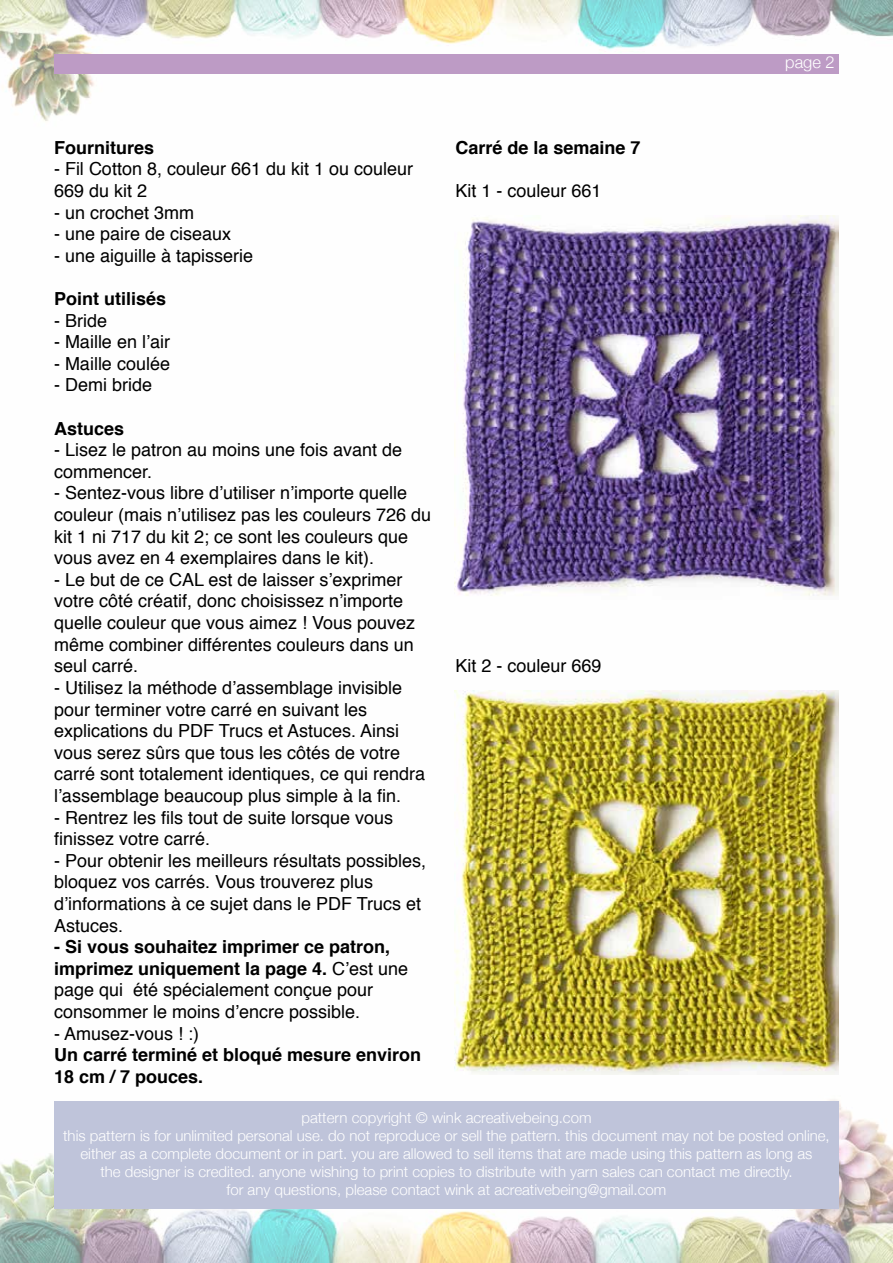
<style>
.page{position:relative;width:893px;height:1263px;background:#fff}
.page>*{position:absolute;margin:0;border:0;box-sizing:border-box;transform-origin:0 0}
.t1{font:18px/21.6px "Helvetica";color:#000}
.t2{font:700 18px/21.6px "Helvetica";color:#000}
.t3{font:300 16.5px "Helvetica Neue";color:#fff}
.t4{font:300 15px/18px "Helvetica Neue";color:#fff;text-align:center}
.s1{font-weight:700}
</style>
<div class="page">
<img style="left:0;top:0;width:893px;height:1263px">
<div style="left:54px;top:1101px;width:785px;height:108px;background:#bfc4da"></div>
<div style="left:54px;top:54px;width:785px;height:20px;background:#bd9bc5"></div>
<img style="left:455px;top:215px;width:384px;height:384px">
<img style="left:455px;top:690px;width:384px;height:384px">
<p class="t2" style="left:54px;top:137px;width:102px">Fournitures</p>
<p class="t1" style="left:54px;top:159px;width:361px">- Fil Cotton 8, couleur 661 du kit 1 ou couleur<br>669 du kit 2</p>
<p class="t1" style="left:54px;top:202px;width:142px">- un crochet 3mm</p>
<p class="t1" style="left:54px;top:224px;width:179px">- une paire de ciseaux</p>
<p class="t1" style="left:54px;top:245px;width:201px">- une aiguille à tapisserie</p>
<p class="t2" style="left:54px;top:288px;width:114px">Point utilisés</p>
<p class="t1" style="left:54px;top:310px;width:55px">- Bride</p>
<p class="t1" style="left:54px;top:332px;width:118px">- Maille en l’air</p>
<p class="t1" style="left:54px;top:353px;width:118px">- Maille coulée</p>
<p class="t1" style="left:54px;top:375px;width:100px">- Demi bride</p>
<p class="t2" style="left:54px;top:418px;width:72px">Astuces</p>
<p class="t1" style="left:54px;top:440px;width:350px">- Lisez le patron au moins une fois avant de commencer.</p>
<p class="t1" style="left:54px;top:483px;width:379px">- Sentez-vous libre d’utiliser n’importe quelle couleur (mais n’utilisez pas les couleurs 726 du kit 1 ni 717 du kit 2; ce sont les couleurs que vous avez en 4 exemplaires dans le kit).</p>
<p class="t1" style="left:54px;top:569px;width:363px">- Le but de ce CAL est de laisser s’exprimer votre côté créatif, donc choisissez n’importe quelle couleur que vous aimez ! Vous pouvez même combiner différentes couleurs dans un seul carré.</p>
<p class="t1" style="left:54px;top:677px;width:373px">- Utilisez la méthode d’assemblage invisible pour terminer votre carré en suivant les explications du PDF Trucs et Astuces. Ainsi vous serez sûrs que tous les côtés de votre carré sont totalement identiques, ce qui rendra l’assemblage beaucoup plus simple à la fin.</p>
<p class="t1" style="left:54px;top:807px;width:341px">- Rentrez les fils tout de suite lorsque vous finissez votre carré.</p>
<p class="t1" style="left:54px;top:850px;width:374px">- Pour obtenir les meilleurs résultats possibles, bloquez vos carrés. Vous trouverez plus d’informations à ce sujet dans le PDF Trucs et Astuces.</p>
<p class="t1" style="left:54px;top:936px;width:356px"><span class="s1">- Si vous souhaitez imprimer ce patron, imprimez uniquement la page 4.</span> C’est une page qui été spécialement conçue pour consommer le moins d’encre possible.</p>
<p class="t1" style="left:54px;top:1023px;width:147px">- Amusez-vous ! :)</p>
<p class="t2" style="left:54px;top:1044px;width:369px">Un carré terminé et bloqué mesure environ<br>18 cm / 7 pouces.</p>
<p class="t2" style="left:455px;top:137px;width:187px">Carré de la semaine 7</p>
<p class="t1" style="left:455px;top:180px;width:148px">Kit 1 - couleur 661</p>
<p class="t1" style="left:455px;top:656px;width:148px">Kit 2 - couleur 669</p>
<p class="t3" style="left:785px;top:49px;width:51px">page 2</p>
<p class="t4" style="left:63px;top:1107px;width:768px">pattern copyright © wink acreativebeing.com<br>this pattern is for unlimited personal use. do not reproduce or sell the pattern. this document may not be posted online, either as a complete document or in part. you are allowed to sell items that are made using this pattern as long as<br>the designer is credited. anyone wishing to print copies to distribute with yarn sales can contact me directly.<br>for any questions, please contact wink at acreativebeing@gmail.com</p>
</div>
